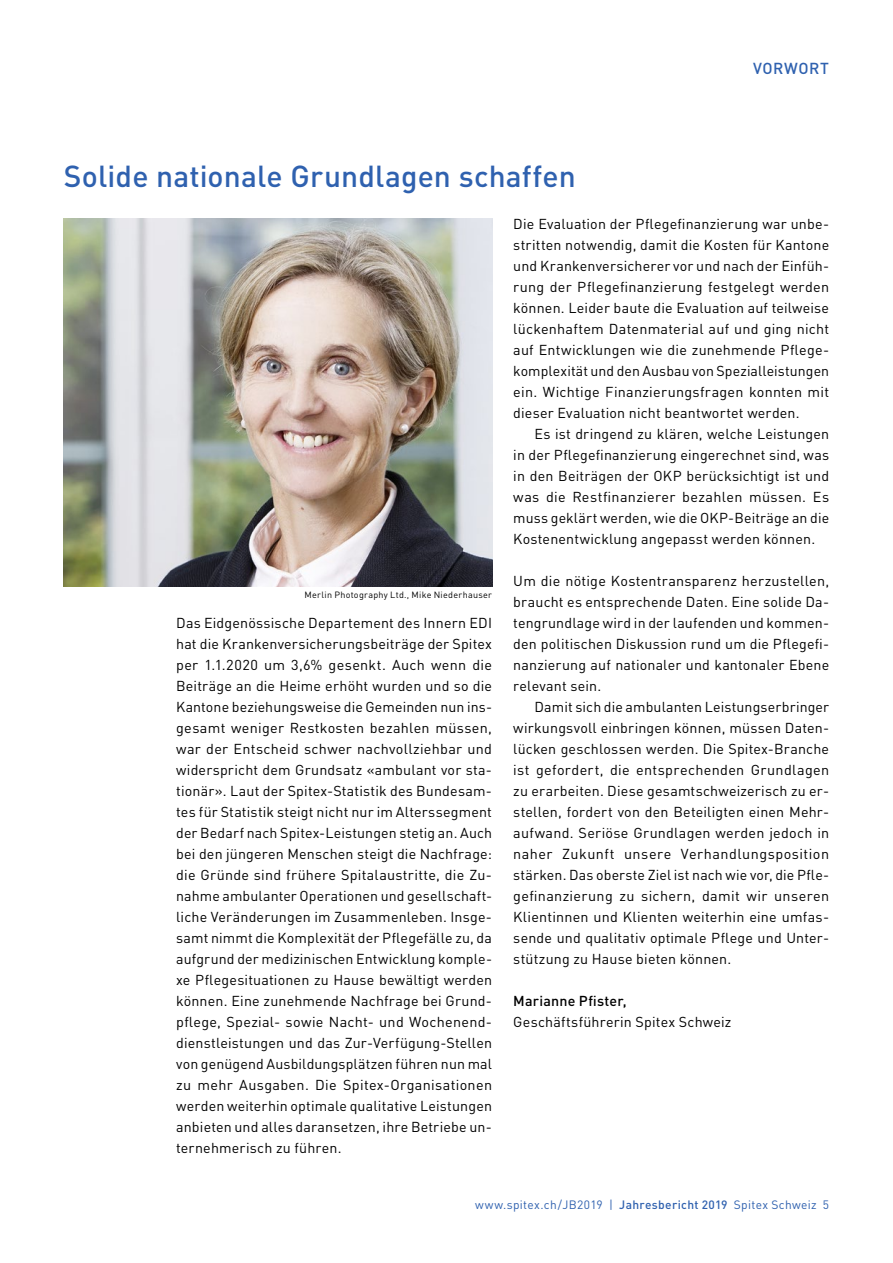
<style>
.page{position:relative;width:893px;height:1263px;background:#fff}
.page>*{position:absolute;margin:0;border:0;box-sizing:border-box;transform-origin:0 0}
.t1{font:500 30px "DIN Pro";letter-spacing:.005em;color:#2f61af}
.t2{font:500 15.75px "DIN Pro";letter-spacing:.04em;color:#2f61af}
.t3{font:14.25px/21px "DIN Pro";letter-spacing:.01em;color:#000;text-align:justify}
.t4{font:500 14.25px "DIN Pro";letter-spacing:.01em;color:#000}
.t5{font:12px "DIN Pro";letter-spacing:.025em;color:#2f61af}
.t6{font:9px "DIN Pro";letter-spacing:.03em;color:#000}
.s1{font-weight:500}
</style>
<div class="page">
<img style="left:64px;top:219px;width:428px;height:367px">
<p class="t2" style="left:753px;top:57px;width:78px">VORWORT</p>
<h1 class="t1" style="left:64px;top:156px;width:514px">Solide nationale Grundlagen schaffen</h1>
<p class="t3" style="left:513px;top:213px;width:317px">Die Evaluation der Pflegefinanzierung war unbe&shy;stritten notwendig, damit die Kosten für Kantone und Krankenversicherer vor und nach der Einfüh&shy;rung der Pflegefinanzierung festgelegt werden können. Leider baute die Evaluation auf teilweise lückenhaftem Datenmaterial auf und ging nicht auf Entwicklungen wie die zunehmende Pflege&shy;komplexität und den Ausbau von Spezialleistungen ein. Wichtige Finanzierungsfragen konnten mit dieser Evaluation nicht beantwortet werden.</p>
<p class="t3" style="left:513px;top:423px;width:317px;text-indent:21px">Es ist dringend zu klären, welche Leistungen in der Pflegefinanzierung eingerechnet sind, was in den Beiträgen der OKP berücksichtigt ist und was die Restfinanzierer bezahlen müssen. Es muss geklärt werden, wie die OKP-Beiträge an die Kostenentwicklung angepasst werden können.</p>
<p class="t3" style="left:513px;top:570px;width:317px">Um die nötige Kostentransparenz herzustellen, braucht es entsprechende Daten. Eine solide Da&shy;tengrundlage wird in der laufenden und kommen&shy;den politischen Diskussion rund um die Pflegefi&shy;nanzierung auf nationaler und kantonaler Ebene relevant sein.</p>
<p class="t3" style="left:513px;top:696px;width:317px;text-indent:21px">Damit sich die ambulanten Leistungserbringer wirkungsvoll einbringen können, müssen Daten&shy;lücken geschlossen werden. Die Spitex-Branche ist gefordert, die entsprechenden Grundlagen zu erarbeiten. Diese gesamtschweizerisch zu er&shy;stellen, fordert von den Beteiligten einen Mehr&shy;aufwand. Seriöse Grundlagen werden jedoch in naher Zukunft unsere Verhandlungsposition stärken. Das oberste Ziel ist nach wie vor, die Pfle&shy;gefinanzierung zu sichern, damit wir unseren Klientinnen und Klienten weiterhin eine umfas&shy;sende und qualitativ optimale Pflege und Unter&shy;stützung zu Hause bieten können.</p>
<p class="t4" style="left:513px;top:991px;width:115px">Marianne Pfister,</p>
<p class="t3" style="left:513px;top:1011px;width:220px">Geschäftsführerin Spitex Schweiz</p>
<p class="t6" style="left:305px;top:589px;width:189px">Merlin Photography Ltd., Mike Niederhauser</p>
<p class="t3" style="left:176px;top:612px;width:317px">Das Eidgenössische Departement des Innern EDI hat die Krankenversicherungsbeiträge der Spitex per 1.1.2020 um 3,6% gesenkt. Auch wenn die Beiträge an die Heime erhöht wurden und so die Kantone beziehungsweise die Gemeinden nun ins&shy;gesamt weniger Restkosten bezahlen müssen, war der Entscheid schwer nachvollziehbar und widerspricht dem Grundsatz «ambulant vor sta&shy;tionär». Laut der Spitex-Statistik des Bundesam&shy;tes für Statistik steigt nicht nur im Alterssegment der Bedarf nach Spitex-Leistungen stetig an. Auch bei den jüngeren Menschen steigt die Nachfrage: die Gründe sind frühere Spitalaustritte, die Zu&shy;nahme ambulanter Operationen und gesellschaft&shy;liche Veränderungen im Zusammenleben. Insge&shy;samt nimmt die Komplexität der Pflegefälle zu, da aufgrund der medizinischen Entwicklung komple&shy;xe Pflegesituationen zu Hause bewältigt werden können. Eine zunehmende Nachfrage bei Grund&shy;pflege, Spezial- sowie Nacht- und Wochenend&shy;dienstleistungen und das Zur-Verfügung-Stellen von genügend Ausbildungsplätzen führen nun mal zu mehr Ausgaben. Die Spitex-Organisationen werden weiterhin optimale qualitative Leistungen anbieten und alles daransetzen, ihre Betriebe un&shy;ternehmerisch zu führen.</p>
<p class="t5" style="left:475px;top:1197px;width:356px">www.spitex.ch/JB2019 | <span class="s1">Jahresbericht 2019</span> Spitex Schweiz 5</p>
</div>
